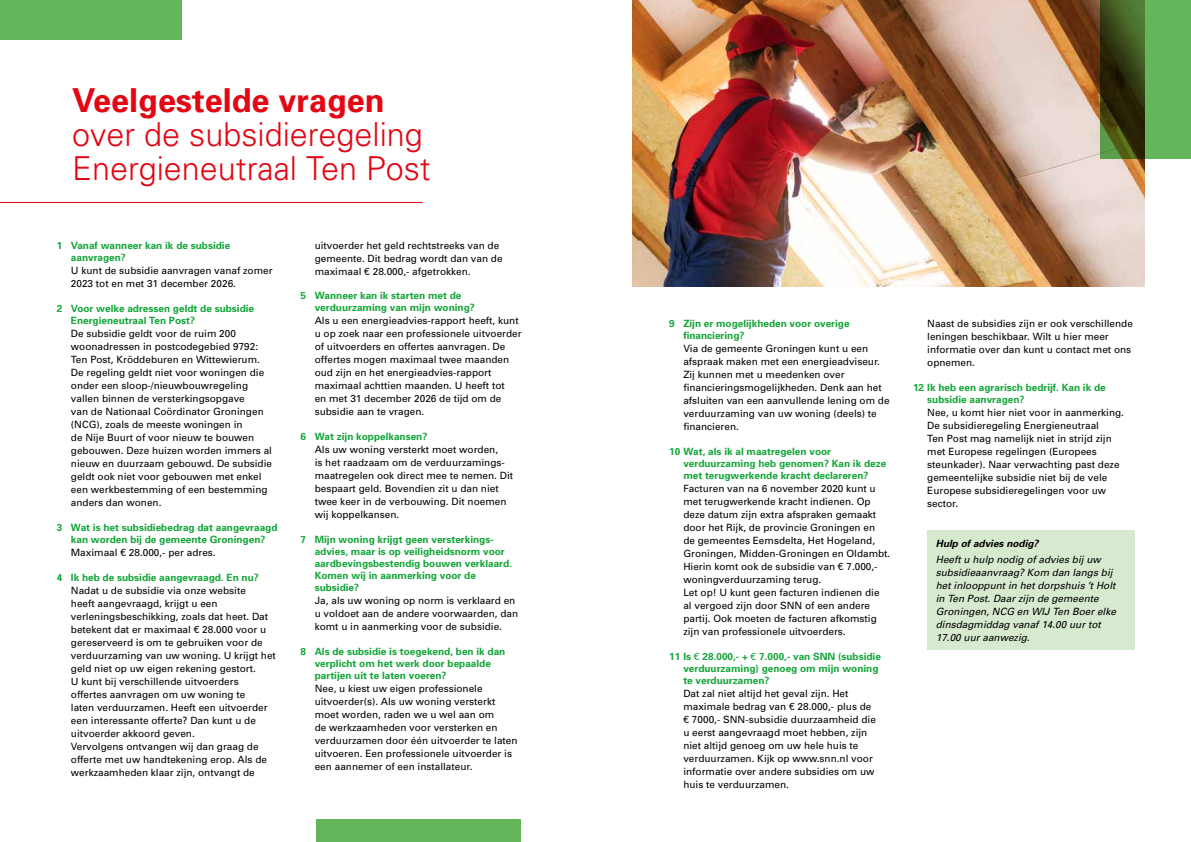
<style>
.page{position:relative;width:1191px;height:842px;background:#fff}
.page>*{position:absolute;margin:0;border:0;box-sizing:border-box;transform-origin:0 0}
.t1{font:300 33px/34px "Univers";color:#e30613}
.t2{font:700 33px "Univers";color:#e30613}
.t3{font:10px/13px "Univers";color:#000}
.t4{font:700 10px/12px "Univers";color:#13a538}
.t5{font:italic 10px/13px "Univers";color:#000}
.t6{font:italic 700 10px "Univers";color:#000}
.s1{font-family:"Lato";font-weight:500}
.s2{font-family:"Lato"}
</style>
<div class="page">
<img style="left:632px;top:0;width:512px;height:286px">
<svg style="left:1100px;top:0;width:91px;height:159px;background:#4e7d38"></svg>
<div style="left:0;top:0;width:181px;height:40px;background:#65b65a"></div>
<div style="left:316px;top:819px;width:204px;height:23px;background:#65b65a"></div>
<div style="left:927px;top:531px;width:207px;height:119px;background:#d7e9cf"></div>
<hr style="left:0;top:202px;width:423px;height:1px;background:#e30613">
<h1 class="t2" style="left:72px;top:79px;width:314px">Veelgestelde vragen</h1>
<h1 class="t1" style="left:72px;top:116px;width:360px">over de subsidieregeling<br>Energieneutraal Ten Post</h1>
<p class="t4" style="left:71px;top:239px;width:161px;text-indent:-14px">1 Vanaf wanneer kan ik de subsidie aanvragen?</p>
<p class="t3" style="left:71px;top:264px;width:203px">U kunt de subsidie aanvragen vanaf zomer<br>2023 tot en met 31 december 2026.</p>
<p class="t4" style="left:71px;top:302px;width:185px;text-indent:-14px">2 Voor welke adressen geldt de subsidie<br>Energieneutraal Ten Post?</p>
<p class="t3" style="left:71px;top:327px;width:203px">De subsidie geldt voor de ruim 200 woonadressen in postcodegebied 9792:<br>Ten Post, Kröddeburen en Wittewierum.<br>De regeling geldt niet voor woningen die onder een sloop-/nieuwbouwregeling vallen binnen de versterkingsopgave<br>van de Nationaal Coördinator Groningen (NCG), zoals de meeste woningen in<br>de Nije Buurt of voor nieuw te bouwen gebouwen. Deze huizen worden immers al nieuw en duurzaam gebouwd. De subsidie geldt ook niet voor gebouwen met enkel een werkbestemming of een bestemming anders dan wonen.</p>
<p class="t4" style="left:57px;top:521px;width:222px;text-align:center">3 Wat is het subsidiebedrag dat aangevraagd kan worden bij de gemeente Groningen?</p>
<p class="t3" style="left:71px;top:546px;width:146px">Maximaal <span class="s1">€</span> 28.000,- per adres.</p>
<p class="t4" style="left:57px;top:571px;width:203px">4 Ik heb de subsidie aangevraagd. En nu?</p>
<p class="t3" style="left:71px;top:584px;width:207px">Nadat u de subsidie via onze website<br>heeft aangevraagd, krijgt u een verleningsbeschikking, zoals dat heet. Dat betekent dat er maximaal <span class="s2">€</span> 28.000 voor u gereserveerd is om te gebruiken voor de verduurzaming van uw woning. U krijgt het geld niet op uw eigen rekening gestort.<br>U kunt bij verschillende uitvoerders offertes aanvragen om uw woning te<br>laten verduurzamen. Heeft een uitvoerder een interessante offerte? Dan kunt u de uitvoerder akkoord geven.<br>Vervolgens ontvangen wij dan graag de offerte met uw handtekening erop. Als de werkzaamheden klaar zijn, ontvangt de</p>
<p class="t3" style="left:315px;top:239px;width:189px">uitvoerder het geld rechtstreeks van de gemeente. Dit bedrag wordt dan van de maximaal <span class="s2">€</span> 28.000,- afgetrokken.</p>
<p class="t4" style="left:315px;top:289px;width:162px;text-indent:-14px">5 Wanneer kan ik starten met de verduurzaming van mijn woning?</p>
<p class="t3" style="left:315px;top:314px;width:208px">Als u een energieadvies-rapport heeft, kunt u op zoek naar een professionele uitvoerder of uitvoerders en offertes aanvragen. De offertes mogen maximaal twee maanden oud zijn en het energieadvies-rapport maximaal achttien maanden. U heeft tot<br>en met 31 december 2026 de tijd om de subsidie aan te vragen.</p>
<p class="t4" style="left:300px;top:430px;width:128px">6 Wat zijn koppelkansen?</p>
<p class="t3" style="left:315px;top:443px;width:200px">Als uw woning versterkt moet worden,<br>is het raadzaam om de verduurzamings&shy;maatregelen ook direct mee te nemen. Dit bespaart geld. Bovendien zit u dan niet twee keer in de verbouwing. Dit noemen wij koppelkansen.</p>
<p class="t4" style="left:315px;top:533px;width:199px;text-indent:-14px">7 Mijn woning krijgt geen versterkings&shy;advies, maar is op veiligheidsnorm voor aardbevingsbestendig bouwen verklaard.<br>Komen wij in aanmerking voor de subsidie?</p>
<p class="t3" style="left:315px;top:594px;width:205px">Ja, als uw woning op norm is verklaard en u voldoet aan de andere voorwaarden, dan komt u in aanmerking voor de subsidie.</p>
<p class="t4" style="left:315px;top:645px;width:192px;text-indent:-14px">8 Als de subsidie is toegekend, ben ik dan verplicht om het werk door bepaalde partijen uit te laten voeren?</p>
<p class="t3" style="left:315px;top:682px;width:204px">Nee, u kiest uw eigen professionele uitvoerder(s). Als uw woning versterkt moet worden, raden we u wel aan om<br>de werkzaamheden voor versterken en verduurzamen door één uitvoerder te laten uitvoeren. Een professionele uitvoerder is een aannemer of een installateur.</p>
<p class="t4" style="left:683px;top:317px;width:168px;text-indent:-14px">9 Zijn er mogelijkheden voor overige financiering?</p>
<p class="t3" style="left:683px;top:342px;width:208px">Via de gemeente Groningen kunt u een afspraak maken met een energieadviseur.<br>Zij kunnen met u meedenken over financieringsmogelijkheden. Denk aan het afsluiten van een aanvullende lening om de verduurzaming van uw woning (deels) te financieren.</p>
<p class="t4" style="left:683px;top:445px;width:204px;text-indent:-14px">10 Wat, als ik al maatregelen voor verduurzaming heb genomen? Kan ik deze met terugwerkende kracht declareren?</p>
<p class="t3" style="left:683px;top:482px;width:208px">Facturen van na 6 november 2020 kunt u met terugwerkende kracht indienen. Op deze datum zijn extra afspraken gemaakt door het Rijk, de provincie Groningen en<br>de gemeentes Eemsdelta, Het Hogeland, Groningen, Midden-Groningen en Oldambt.<br>Hierin komt ook de subsidie van <span class="s2">€</span> 7.000,- woningverduurzaming terug.<br>Let op! U kunt geen facturen indienen die al vergoed zijn door SNN of een andere partij. Ook moeten de facturen afkomstig zijn van professionele uitvoerders.</p>
<p class="t4" style="left:683px;top:650px;width:199px;text-indent:-14px">11 Is <span class="s1">€</span> 28.000,- + <span class="s1">€</span> 7.000,- van SNN (subsidie verduurzaming) genoeg om mijn woning te verduurzamen?</p>
<p class="t3" style="left:683px;top:687px;width:194px">Dat zal niet altijd het geval zijn. Het maximale bedrag van <span class="s2">€</span> 28.000,- plus de <span class="s2">€</span> 7000,- SNN-subsidie duurzaamheid die u eerst aangevraagd moet hebben, zijn niet altijd genoeg om uw hele huis te verduurzamen. Kijk op www.snn.nl voor informatie over andere subsidies om uw huis te verduurzamen.</p>
<p class="t3" style="left:927px;top:317px;width:207px">Naast de subsidies zijn er ook verschillende leningen beschikbaar. Wilt u hier meer informatie over dan kunt u contact met ons opnemen.</p>
<p class="t4" style="left:927px;top:381px;width:180px;text-indent:-14px">12 Ik heb een agrarisch bedrijf. Kan ik de subsidie aanvragen?</p>
<p class="t3" style="left:927px;top:406px;width:198px">Nee, u komt hier niet voor in aanmerking.<br>De subsidieregeling Energieneutraal<br>Ten Post mag namelijk niet in strijd zijn met Europese regelingen (Europees steunkader). Naar verwachting past deze gemeentelijke subsidie niet bij de vele Europese subsidieregelingen voor uw sector.</p>
<p class="t6" style="left:935px;top:537px;width:104px">Hulp of advies nodig?</p>
<p class="t5" style="left:935px;top:553px;width:182px">Heeft u hulp nodig of advies bij uw subsidieaanvraag? Kom dan langs bij het inlooppunt in het dorpshuis ’t Holt in Ten Post. Daar zijn de gemeente<br>Groningen, NCG en WIJ Ten Boer elke dinsdagmiddag vanaf 14.00 uur tot<br>17.00 uur aanwezig.</p>
</div>
